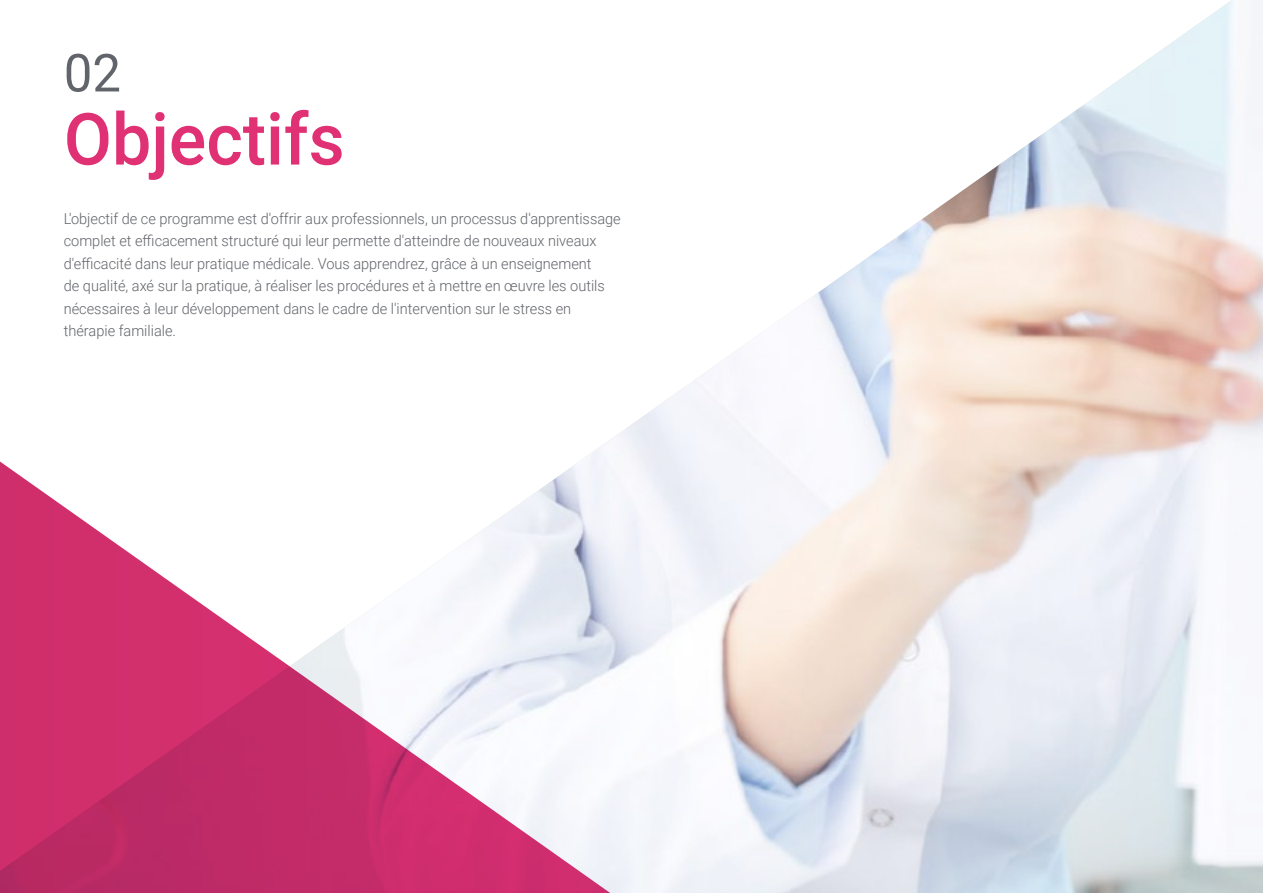
<style>
.page{position:relative;width:1263px;height:893px;background:#fff}
.page>*{position:absolute;margin:0;border:0;box-sizing:border-box;transform-origin:0 0}
.t1{font:500 72px "Roboto";color:#df3174}
.t2{font:52.5px "Roboto";color:#61646a}
.t3{font:300 15px/22.5px "Roboto";color:#61646a}
</style>
<div class="page">
<img style="left:602px;top:0;width:661px;height:893px">
<svg style="left:0;top:446px;width:640px;height:447px"></svg>
<h2 class="t2" style="left:64px;top:36px;width:59px">02</h2>
<h1 class="t1" style="left:64px;top:89px;width:282px">Objectifs</h1>
<p class="t3" style="left:64px;top:207px;width:558px">L'objectif de ce programme est d'offrir aux professionnels, un processus d'apprentissage complet et efficacement structuré qui leur permette d'atteindre de nouveaux niveaux d'efficacité dans leur pratique médicale. Vous apprendrez, grâce à un enseignement<br>de qualité, axé sur la pratique, à réaliser les procédures et à mettre en œuvre les outils nécessaires à leur développement dans le cadre de l'intervention sur le stress en thérapie familiale.</p>
</div>
